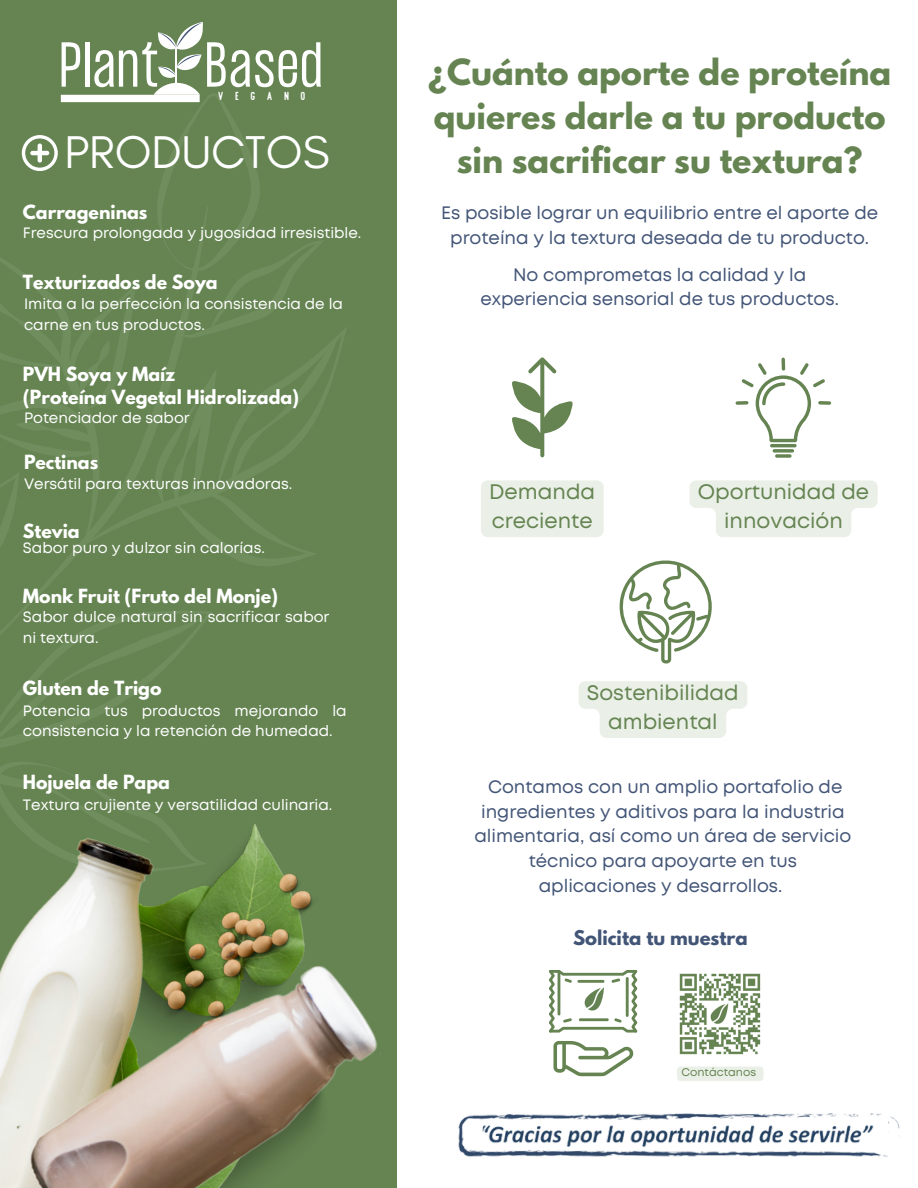
<style>
.page{position:relative;width:918px;height:1188px;background:#fff}
.page>*{position:absolute;margin:0;border:0;box-sizing:border-box;transform-origin:0 0}
.t1{font:55.5px "Formula Condensed";letter-spacing:.02em;color:#fff}
.t2{font:46.8px "Glacial Indifference";color:#fff}
.t3{font:700 31.95px/43.8px "League Spartan";color:#658452;text-align:center}
.t4{font:21px/29.2px "Mont";color:#658452;text-align:center}
.t5{font:18px/24.8px "Mont";color:#435577;text-align:center}
.t6{font:700 18px "League Spartan";color:#435577}
.t7{font:700 17.25px "League Spartan";color:#fff}
.t8{font:15px/20.2px "Mont";color:#fff}
.t9{font:14.4px "Offlander";letter-spacing:.8em;color:#fff}
.t10{font:11.1px "Mont";color:#658452}
</style>
<div class="page">
<div style="left:0;top:0;width:397px;height:1188px;background:#658452"></div>
<svg style="left:136px;top:327px;width:211px;height:193px"></svg>
<svg style="left:0;top:610px;width:212px;height:209px"></svg>
<svg style="left:0;top:258px;width:136px;height:326px"></svg>
<div style="left:61px;top:95px;width:139px;height:7px;background:#fff"></div>
<svg style="left:154px;top:22px;width:183px;height:544px"></svg>
<img style="left:35px;top:771px;width:228px;height:69px">
<img style="left:229px;top:840px;width:84px;height:65px">
<img style="left:0;top:819px;width:229px;height:369px">
<img style="left:13px;top:905px;width:365px;height:283px">
<img style="left:458px;top:1113px;width:442px;height:44px">
<svg style="left:512px;top:357px;width:61px;height:100px"></svg>
<hr style="left:770px;top:444px;width:27px;height:3px;background:#658452;border-radius:2px">
<svg style="left:773px;top:449px;width:21px;height:4px"></svg>
<svg style="left:775px;top:454px;width:17px;height:4px"></svg>
<svg style="left:736px;top:358px;width:95px;height:84px"></svg>
<svg style="left:22px;top:135px;width:36px;height:36px"></svg>
<hr style="left:38px;top:144px;width:4px;height:19px;background:#fff;border-radius:2px">
<hr style="left:30px;top:151px;width:19px;height:4px;background:#fff;border-radius:2px">
<svg style="left:619px;top:560px;width:93px;height:104px"></svg>
<svg style="left:549px;top:970px;width:88px;height:63px"></svg>
<svg style="left:553px;top:1041px;width:80px;height:35px"></svg>
<img style="left:584px;top:986px;width:22px;height:26px">
<img style="left:679px;top:973px;width:82px;height:82px">
<div style="left:481px;top:480px;width:123px;height:57px;background:#eaf0e7;border-radius:7px"></div>
<svg style="left:689px;top:480px;width:189px;height:57px"></svg>
<svg style="left:579px;top:681px;width:168px;height:57px;background:#ecf1ea"></svg>
<div style="left:677px;top:1066px;width:86px;height:15px;background:#eaf0e7;border-radius:4px"></div>
<p class="t1" style="left:60px;top:37px;width:265px">Plant Based</p>
<p class="t9" style="left:218px;top:91px;width:89px">Vegano</p>
<p class="t2" style="left:64px;top:123px;width:267px">PRODUCTOS</p>
<p class="t7" style="left:23px;top:203px;width:126px">Carrageninas</p>
<p class="t8" style="left:23px;top:224px;width:340px">Frescura prolongada y jugosidad irresistible.</p>
<p class="t7" style="left:23px;top:274px;width:196px">Texturizados de Soya</p>
<p class="t8" style="left:24px;top:295px;width:321px">Imita a la perfección la consistencia de la</p>
<p class="t8" style="left:24px;top:315px;width:182px">carne en tus productos.</p>
<p class="t7" style="left:23px;top:365px;width:154px">PVH Soya y Maíz</p>
<p class="t7" style="left:23px;top:389px;width:278px">(Proteína Vegetal Hidrolizada)</p>
<p class="t8" style="left:24px;top:409px;width:167px">Potenciador de sabor</p>
<p class="t7" style="left:24px;top:453px;width:76px">Pectinas</p>
<p class="t8" style="left:24px;top:475px;width:270px">Versátil para texturas innovadoras.</p>
<p class="t7" style="left:23px;top:522px;width:58px">Stevia</p>
<p class="t8" style="left:23px;top:539px;width:243px">Sabor puro y dulzor sin calorías.</p>
<p class="t7" style="left:23px;top:588px;width:257px">Monk Fruit (Fruto del Monje)</p>
<p class="t8" style="left:23px;top:608px;width:308px">Sabor dulce natural sin sacrificar sabor ni textura.</p>
<p class="t7" style="left:23px;top:680px;width:140px">Gluten de Trigo</p>
<p class="t8" style="left:23px;top:701px;width:325px">Potencia tus productos mejorando la consistencia y la retención de humedad.</p>
<p class="t7" style="left:23px;top:773px;width:149px">Hojuela de Papa</p>
<p class="t8" style="left:23px;top:796px;width:311px">Textura crujiente y versatilidad culinaria.</p>
<p class="t3" style="left:428px;top:54px;width:465px">¿Cuánto aporte de proteína quieres darle a tu producto sin sacrificar su textura?</p>
<p class="t5" style="left:441px;top:202px;width:439px">Es posible lograr un equilibrio entre el aporte de proteína y la textura deseada de tu producto.</p>
<p class="t5" style="left:481px;top:263px;width:360px">No comprometas la calidad y la experiencia sensorial de tus productos.</p>
<p class="t4" style="left:489px;top:479px;width:107px;text-align:left">Demanda creciente</p>
<p class="t4" style="left:698px;top:479px;width:173px">Oportunidad de innovación</p>
<p class="t4" style="left:587px;top:680px;width:153px">Sostenibilidad ambiental</p>
<p class="t5" style="left:474px;top:776px;width:379px">Contamos con un amplio portafolio de ingredientes y aditivos para la industria alimentaria, así como un área de servicio técnico para apoyarte en tus aplicaciones y desarrollos.</p>
<p class="t6" style="left:573px;top:928px;width:176px">Solicita tu muestra</p>
<p class="t10" style="left:682px;top:1068px;width:76px">Contáctanos</p>
</div>
